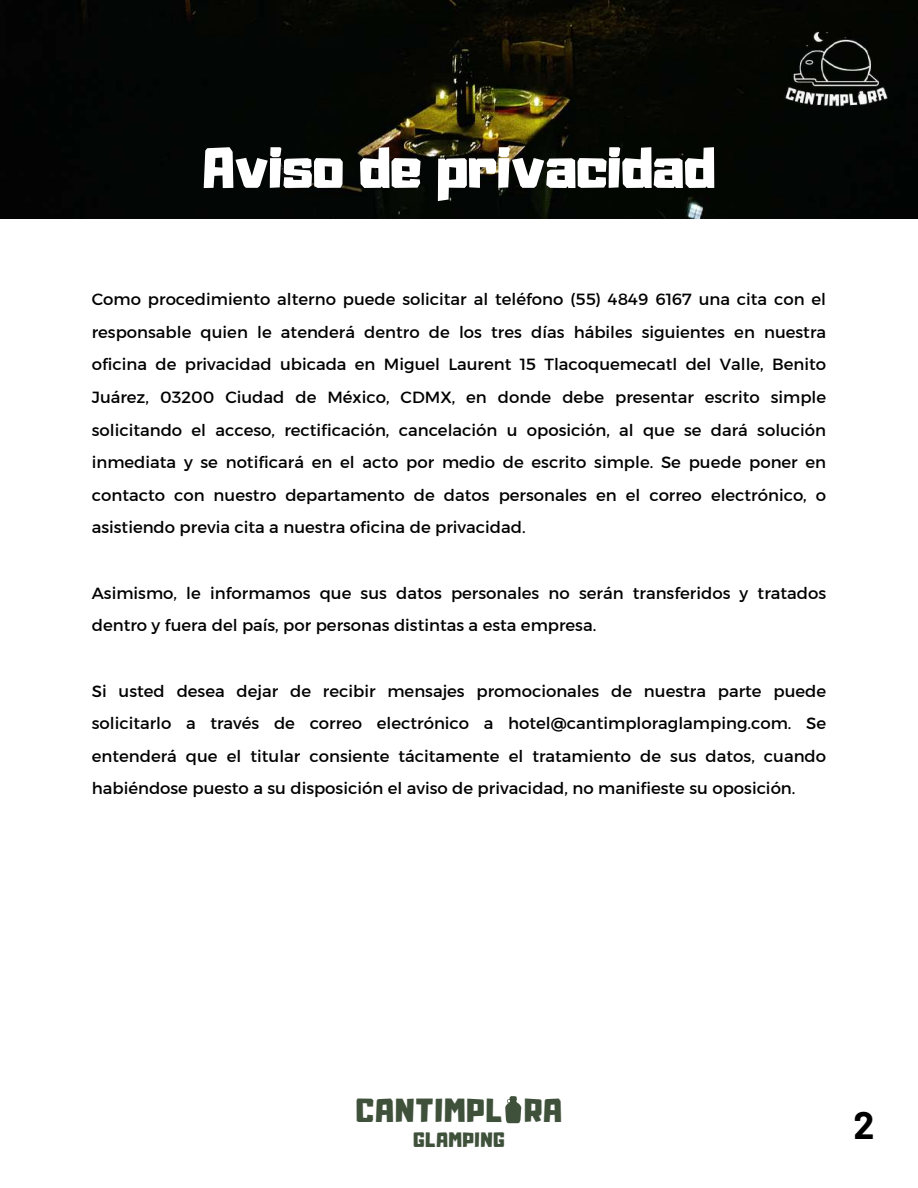
<style>
.page{position:relative;width:918px;height:1188px;background:#fff}
.page>*{position:absolute;margin:0;border:0;box-sizing:border-box;transform-origin:0 0}
.t1{font:51px "Adumu";color:#fff}
.t2{font:700 37.5px "Barlow";color:#000}
.t3{font:29.4px "Adumu";letter-spacing:.055em;color:#40513b}
.t4{font:18.3px "Adumu";letter-spacing:.055em;color:#40513b}
.t5{font:16.5px/32.7px "Kief Montaser Regular";color:#000;text-align:justify}
</style>
<div class="page">
<img style="left:0;top:0;width:918px;height:218px">
<img style="left:781px;top:27px;width:109px;height:82px">
<svg style="left:505px;top:1096px;width:16px;height:27px"></svg>
<h1 class="t1" style="left:203px;top:147px;width:514px">Aviso de privacidad</h1>
<p class="t5" style="left:92px;top:283px;width:736px">Como procedimiento alterno puede solicitar al teléfono (55) 4849 6167 una cita con el responsable quien le atenderá dentro de los tres días hábiles siguientes en nuestra oficina de privacidad ubicada en Miguel Laurent 15 Tlacoquemecatl del Valle, Benito Juárez, 03200 Ciudad de México, CDMX, en donde debe presentar escrito simple solicitando el acceso, rectificación, cancelación u oposición, al que se dará solución inmediata y se notificará en el acto por medio de escrito simple. Se puede poner en contacto con nuestro departamento de datos personales en el correo electrónico, o asistiendo previa cita a nuestra oficina de privacidad.</p>
<p class="t5" style="left:92px;top:576px;width:736px">Asimismo, le informamos que sus datos personales no serán transferidos y tratados dentro y fuera del país, por personas distintas a esta empresa.</p>
<p class="t5" style="left:92px;top:674px;width:736px">Si usted desea dejar de recibir mensajes promocionales de nuestra parte puede solicitarlo a través de correo electrónico a hotel@cantimploraglamping.com. Se entenderá que el titular consiente tácitamente el tratamiento de sus datos, cuando habiéndose puesto a su disposición el aviso de privacidad, no manifieste su oposición.</p>
<h3 class="t3" style="left:356px;top:1099px;width:207px">CANTIMPL RA</h3>
<p class="t4" style="left:413px;top:1133px;width:93px">GLAMPING</p>
<h2 class="t2" style="left:853px;top:1102px;width:22px">2</h2>
</div>
